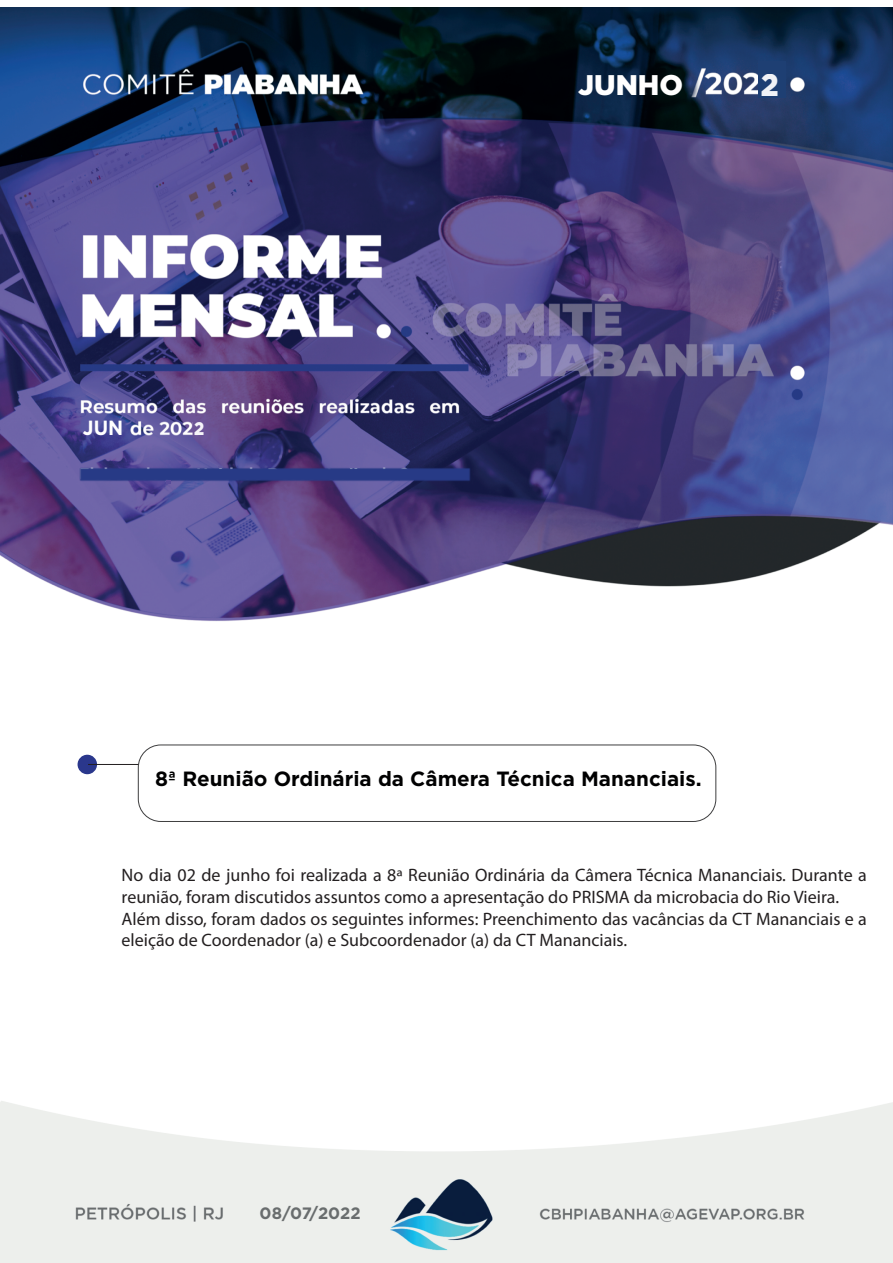
<style>
.page{position:relative;width:893px;height:1263px;background:#fff}
.page>*{position:absolute;margin:0;border:0;box-sizing:border-box;transform-origin:0 0}
.t1{font:900 31.35px "Gotham";color:#fff;scale:.92 1}
.t2{font:900 28.35px "Gotham";color:#fff}
.t3{font:700 20.55px "Gotham";color:#000001}
.t4{font:700 20.55px "Gotham";color:#fff;scale:.93 1}
.t5{font:900 18.15px "Gotham";color:#fff;scale:.89 1}
.t6{font:18px/21.6px "Myriad Pro";color:#231f20}
.t7{font:700 16.5px "Gotham";color:#696d6e}
</style>
<div class="page">
<img style="left:0;top:8px;width:892px;height:1255px">
<div style="left:78px;top:755px;width:19px;height:19px;background:#2a378c;border-radius:50%"></div>
<hr style="left:88px;top:764px;width:51px;height:1px;background:#231f20">
<img style="left:26px;top:414px;width:497px;height:120px">
<svg style="left:166px;top:480px;width:5px;height:3px"></svg>
<div style="left:759px;top:62px;width:27px;height:36px;background:#1e3f73"></div>
<div style="left:193px;top:422px;width:8px;height:13px;background:#6d5596"></div>
<div style="left:138px;top:745px;width:578px;height:77px;border:1px solid #3e3e3f;border-radius:23px"></div>
<p class="t4" style="left:83px;top:414px;width:45px">JUN</p>
<p class="t5" style="left:194px;top:416px;width:13px">2</p>
<h2 class="t2" style="left:578px;top:65px;width:106px">JUNHO</h2>
<h1 class="t1" style="left:761px;top:64px;width:21px">2</h1>
<p class="t3" style="left:155px;top:765px;width:548px">8ª Reunião Ordinária da Câmera Técnica Mananciais.</p>
<p class="t6" style="left:122px;top:864px;width:747px">No dia 02 de junho foi realizada a 8ª Reunião Ordinária da Câmera Técnica Mananciais. Durante a reunião, foram discutidos assuntos como a apresentação do PRISMA da microbacia do Rio Vieira.<br>Além disso, foram dados os seguintes informes: Preenchimento das vacâncias da CT Mananciais e a eleição de Coordenador (a) e Subcoordenador (a) da CT Mananciais.</p>
<p class="t7" style="left:260px;top:1202px;width:102px">08/07/2022</p>
</div>
